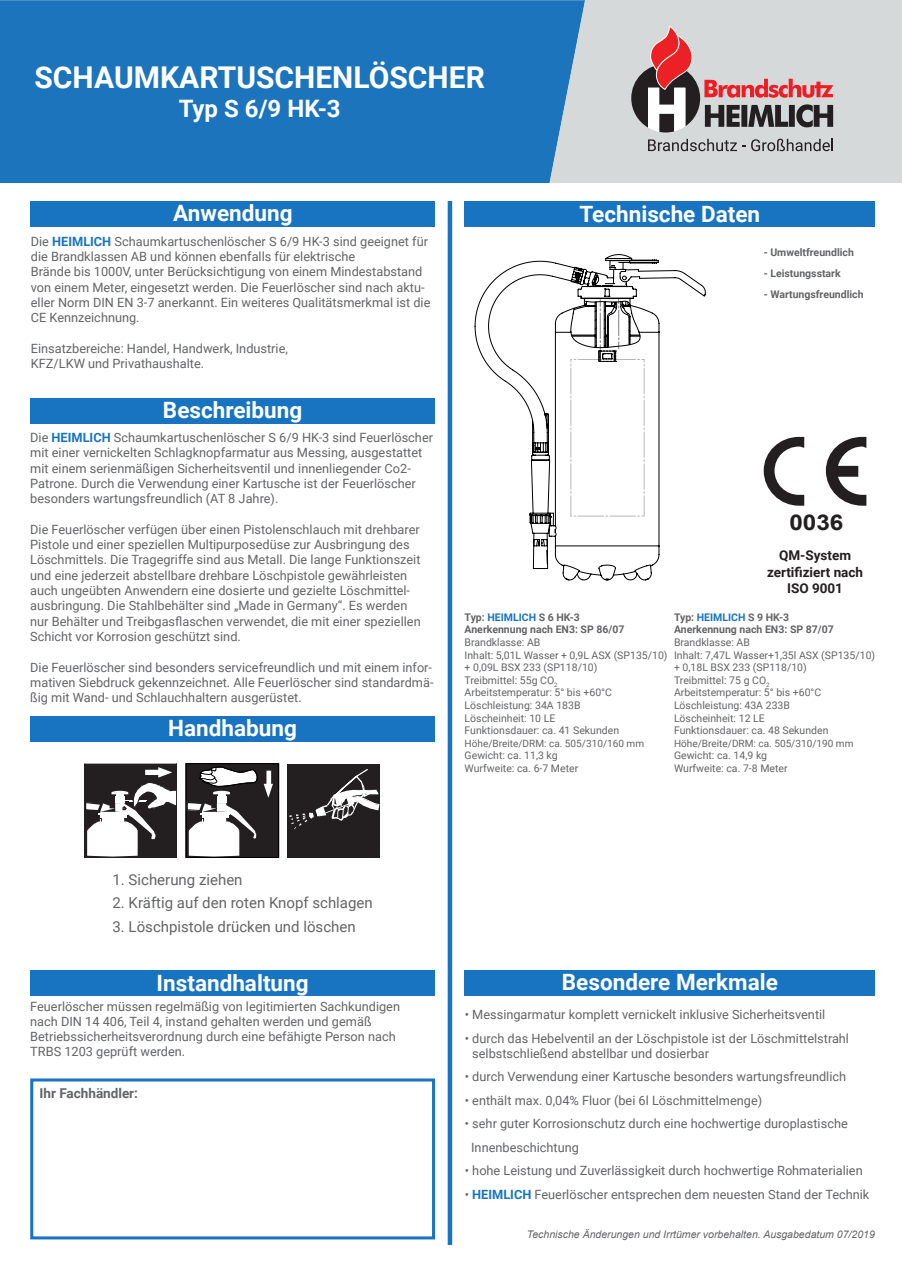
<style>
.page{position:relative;width:902px;height:1272px;background:#fff}
.page>*{position:absolute;margin:0;border:0;box-sizing:border-box;transform-origin:0 0}
.t1{font:700 30px "Roboto";color:#fff}
.t2{font:700 24px "Roboto";color:#fff}
.t3{font:700 22.5px "Roboto";color:#fff}
.t4{font:700 21.75px "Arial";color:#231f20;scale:1.12 1}
.t5{font:15px "Roboto";color:#636466}
.t6{font:700 13.5px "Roboto";color:#231f20}
.t7{font:700 13.5px "Roboto";color:#636466}
.t8{font:12.75px/15.3px "Roboto";color:#636466}
.t9{font:10.5px "Roboto";color:#636466}
.t10{font:700 10.5px "Roboto";color:#636466}
.t11{font:italic 10.5px "Arial";color:#636466}
.t12{font:10.05px "Roboto";color:#636466}
.s1{font-weight:700;color:#1874c1}
.s2{color:#1874c1}
</style>
<div class="page">
<div style="left:31px;top:201px;width:404px;height:25px;background:#1874c1"></div>
<div style="left:464px;top:201px;width:410px;height:25px;background:#1874c1"></div>
<div style="left:31px;top:398px;width:404px;height:25px;background:#1874c1"></div>
<div style="left:447px;top:201px;width:5px;height:1043px;background:#1874c1"></div>
<div style="left:31px;top:716px;width:404px;height:25px;background:#1874c1"></div>
<div style="left:31px;top:969px;width:404px;height:26px;background:#1874c1"></div>
<div style="left:465px;top:969px;width:409px;height:26px;background:#1874c1"></div>
<svg style="left:763px;top:437px;width:41px;height:68px"></svg>
<svg style="left:825px;top:437px;width:41px;height:68px"></svg>
<div style="left:84px;top:763px;width:93px;height:94px;background:#231f20"></div>
<svg style="left:86px;top:767px;width:91px;height:89px"></svg>
<div style="left:186px;top:763px;width:92px;height:94px;background:#231f20"></div>
<div style="left:186px;top:763px;width:93px;height:94px;border:1px solid #000"></div>
<svg style="left:186px;top:766px;width:87px;height:90px"></svg>
<div style="left:287px;top:763px;width:93px;height:94px;background:#231f20"></div>
<svg style="left:289px;top:769px;width:90px;height:60px"></svg>
<svg style="left:474px;top:254px;width:231px;height:326px"></svg>
<svg style="left:531px;top:273px;width:113px;height:250px"></svg>
<div style="left:0;top:0;width:549px;height:183px;background:#1c75bc"></div>
<svg style="left:549px;top:0;width:352px;height:183px;background:#c4cfd7"></svg>
<svg style="left:648px;top:139px;width:97px;height:12px"></svg>
<svg style="left:751px;top:139px;width:82px;height:12px"></svg>
<svg style="left:631px;top:6px;width:202px;height:126px;background:#beaaac"></svg>
<div style="left:30px;top:1078px;width:405px;height:161px;border:3px solid #1874c1"></div>
<p class="t1" style="left:35px;top:57px;width:452px">SCHAUMKARTUSCHENLÖSCHER</p>
<p class="t2" style="left:179px;top:92px;width:164px">Typ S 6/9 HK-3</p>
<p class="t3" style="left:173px;top:197px;width:121px">Anwendung</p>
<p class="t3" style="left:579px;top:198px;width:182px">Technische Daten</p>
<p class="t8" style="left:31px;top:233px;width:398px">Die <span class="s1">HEIMLICH</span> Schaumkartuschenlöscher S 6/9 HK-3 sind geeignet für die Brandklassen AB und können ebenfalls für elektrische</p>
<p class="t8" style="left:31px;top:263px;width:393px">Brände bis 1000V, unter Berücksichtigung von einem Mindestabstand</p>
<p class="t8" style="left:31px;top:279px;width:401px">von einem Meter, eingesetzt werden. Die Feuerlöscher sind nach aktu&shy;eller Norm DIN EN 3-7 anerkannt. Ein weiteres Qualitätsmerkmal ist die<br>CE Kennzeichnung.</p>
<p class="t8" style="left:31px;top:340px;width:258px">Einsatzbereiche: Handel, Handwerk, Industrie,</p>
<p class="t8" style="left:31px;top:355px;width:175px">KFZ/LKW und Privathaushalte.</p>
<p class="t3" style="left:163px;top:394px;width:141px">Beschreibung</p>
<p class="t8" style="left:30px;top:429px;width:404px">Die <span class="s1">HEIMLICH</span> Schaumkartuschenlöscher S 6/9 HK-3 sind Feuerlöscher mit einer vernickelten Schlagknopfarmatur aus Messing, ausgestattet mit einem serienmäßigen Sicherheitsventil und innenliegender Co2- Patrone. Durch die Verwendung einer Kartusche ist der Feuerlöscher besonders wartungsfreundlich (AT 8 Jahre).</p>
<p class="t8" style="left:30px;top:521px;width:392px">Die Feuerlöscher verfügen über einen Pistolenschlauch mit drehbarer Pistole und einer speziellen Multipurposedüse zur Ausbringung des Löschmittels. Die Tragegriffe sind aus Metall. Die lange Funktionszeit und eine jederzeit abstellbare drehbare Löschpistole gewährleisten auch ungeübten Anwendern eine dosierte und gezielte Löschmittel&shy;ausbringung. Die Stahlbehälter sind „Made in Germany“. Es werden nur Behälter und Treibgasflaschen verwendet, die mit einer speziellen Schicht vor Korrosion geschützt sind.</p>
<p class="t8" style="left:30px;top:659px;width:405px;text-align:justify">Die Feuerlöscher sind besonders servicefreundlich und mit einem infor&shy;mativen Siebdruck gekennzeichnet. Alle Feuerlöscher sind standardmä&shy;ßig mit Wand- und Schlauchhaltern ausgerüstet.</p>
<p class="t3" style="left:168px;top:712px;width:130px">Handhabung</p>
<p class="t10" style="left:763px;top:244px;width:92px">- Umweltfreundlich</p>
<p class="t10" style="left:763px;top:265px;width:78px">- Leistungsstark</p>
<p class="t10" style="left:763px;top:286px;width:101px">- Wartungsfreundlich</p>
<h3 class="t4" style="left:789px;top:507px;width:50px">0036</h3>
<p class="t6" style="left:779px;top:546px;width:73px">QM-System</p>
<p class="t6" style="left:767px;top:562px;width:97px">zertifiziert nach</p>
<p class="t6" style="left:787px;top:578px;width:57px">ISO 9001</p>
<p class="t10" style="left:464px;top:609px;width:117px">Typ: <span class="s2">HEIMLICH</span> S 6 HK-3</p>
<p class="t10" style="left:464px;top:622px;width:161px">Anerkennung nach EN3: SP 86/07</p>
<p class="t9" style="left:464px;top:635px;width:77px">Brandklasse: AB</p>
<p class="t9" style="left:464px;top:647px;width:204px">Inhalt: 5,01L Wasser + 0,9L ASX (SP135/10)</p>
<p class="t9" style="left:464px;top:660px;width:134px">+ 0,09L BSX 233 (SP118/10)</p>
<p class="t9" style="left:464px;top:672px;width:94px">Treibmittel: 55g CO<sub>2</sub></p>
<p class="t9" style="left:464px;top:685px;width:149px">Arbeitstemperatur: 5° bis +60°C</p>
<p class="t9" style="left:464px;top:698px;width:117px">Löschleistung: 34A 183B</p>
<p class="t9" style="left:464px;top:710px;width:92px">Löscheinheit: 10 LE</p>
<p class="t9" style="left:464px;top:723px;width:156px">Funktionsdauer: ca. 41 Sekunden</p>
<p class="t12" style="left:464px;top:736px;width:181px">Höhe/Breite/DRM: ca. 505/310/160 mm</p>
<p class="t9" style="left:464px;top:748px;width:95px">Gewicht: ca. 11,3 kg</p>
<p class="t9" style="left:464px;top:761px;width:115px">Wurfweite: ca. 6-7 Meter</p>
<p class="t10" style="left:674px;top:609px;width:117px">Typ: <span class="s2">HEIMLICH</span> S 9 HK-3</p>
<p class="t10" style="left:674px;top:622px;width:161px">Anerkennung nach EN3: SP 87/07</p>
<p class="t9" style="left:674px;top:635px;width:77px">Brandklasse: AB</p>
<p class="t9" style="left:674px;top:647px;width:203px">Inhalt: 7,47L Wasser+1,35l ASX (SP135/10)</p>
<p class="t9" style="left:674px;top:660px;width:134px">+ 0,18L BSX 233 (SP118/10)</p>
<p class="t9" style="left:674px;top:672px;width:97px">Treibmittel: 75 g CO<sub>2</sub></p>
<p class="t9" style="left:674px;top:685px;width:149px">Arbeitstemperatur: 5° bis +60°C</p>
<p class="t9" style="left:674px;top:698px;width:117px">Löschleistung: 43A 233B</p>
<p class="t9" style="left:674px;top:710px;width:92px">Löscheinheit: 12 LE</p>
<p class="t9" style="left:674px;top:723px;width:156px">Funktionsdauer: ca. 48 Sekunden</p>
<p class="t12" style="left:674px;top:736px;width:181px">Höhe/Breite/DRM: ca. 505/310/190 mm</p>
<p class="t9" style="left:674px;top:748px;width:95px">Gewicht: ca. 14,9 kg</p>
<p class="t9" style="left:674px;top:761px;width:115px">Wurfweite: ca. 7-8 Meter</p>
<p class="t5" style="left:112px;top:868px;width:131px">1. Sicherung ziehen</p>
<p class="t5" style="left:112px;top:892px;width:262px">2. Kräftig auf den roten Knopf schlagen</p>
<p class="t5" style="left:112px;top:915px;width:245px">3. Löschpistole drücken und löschen</p>
<p class="t3" style="left:157px;top:967px;width:153px">Instandhaltung</p>
<p class="t3" style="left:562px;top:966px;width:217px">Besondere Merkmale</p>
<p class="t8" style="left:465px;top:1006px;width:362px">• Messingarmatur komplett vernickelt inklusive Sicherheitsventil</p>
<p class="t8" style="left:472px;top:1030px;width:378px;text-indent:-7px">• durch das Hebelventil an der Löschpistole ist der Löschmittelstrahl selbstschließend abstellbar und dosierbar</p>
<p class="t8" style="left:465px;top:1068px;width:383px">• durch Verwendung einer Kartusche besonders wartungsfreundlich</p>
<p class="t8" style="left:465px;top:1092px;width:299px">• enthält max. 0,04% Fluor (bei 6l Löschmittelmenge)</p>
<p class="t8" style="left:465px;top:1115px;width:384px">• sehr guter Korrosionschutz durch eine hochwertige duroplastische</p>
<p class="t8" style="left:471px;top:1139px;width:109px">Innenbeschichtung</p>
<p class="t8" style="left:465px;top:1162px;width:399px">• hohe Leistung und Zuverlässigkeit durch hochwertige Rohmaterialien</p>
<p class="t8" style="left:465px;top:1186px;width:406px">• <span class="s1">HEIMLICH</span> Feuerlöscher entsprechen dem neuesten Stand der Technik</p>
<p class="t11" style="left:527px;top:1227px;width:349px">Technische Änderungen und Irrtümer vorbehalten. Ausgabedatum 07/2019</p>
<p class="t8" style="left:30px;top:997px;width:371px">Feuerlöscher müssen regelmäßig von legitimierten Sachkundigen nach DIN 14 406, Teil 4, instand gehalten werden und gemäß Betriebssicherheitsverordnung durch eine befähigte Person nach TRBS 1203 geprüft werden.</p>
<p class="t7" style="left:40px;top:1083px;width:100px">Ihr Fachhändler:</p>
</div>
